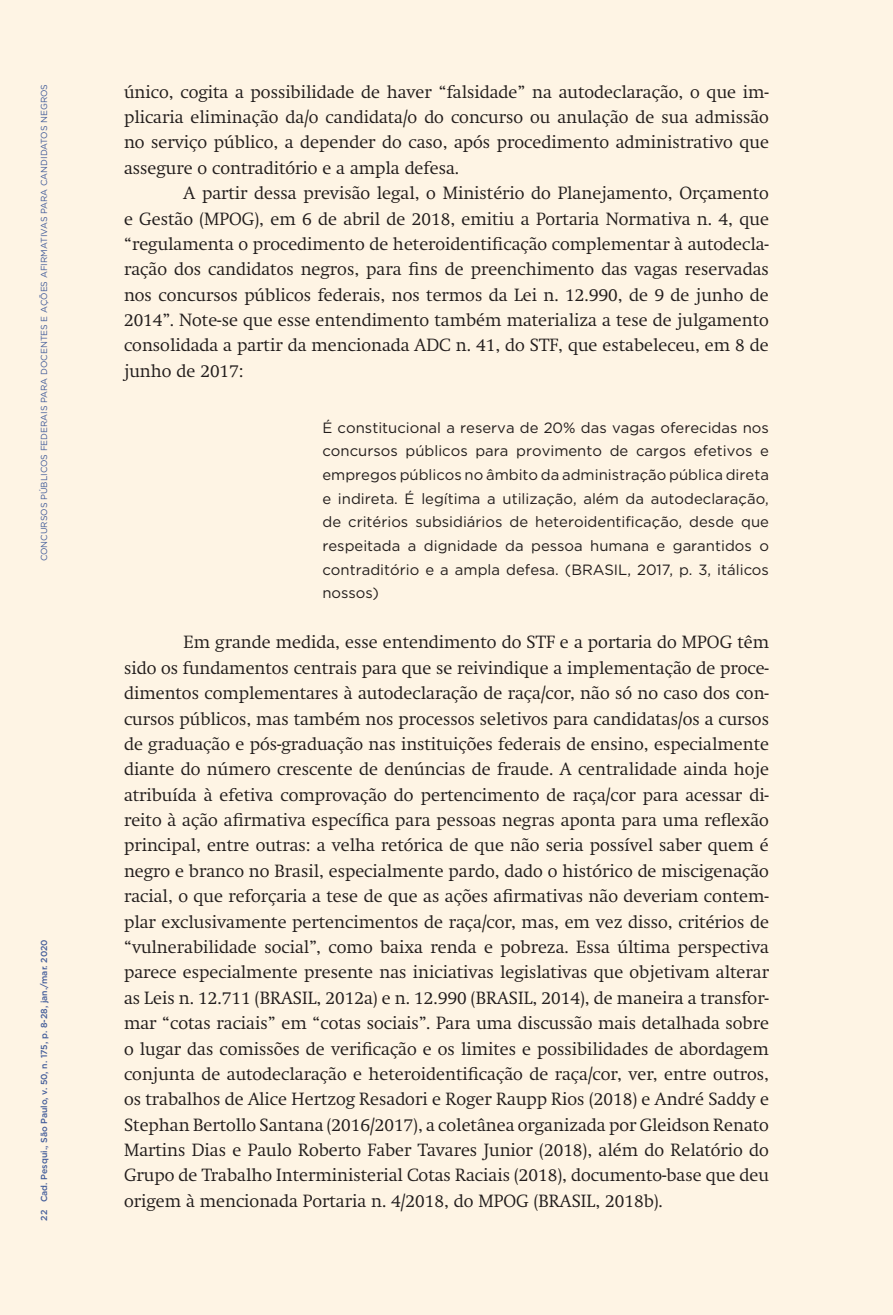
<style>
.page{position:relative;width:893px;height:1315px;background:#fef4e4}
.page>*{position:absolute;margin:0;border:0;box-sizing:border-box;transform-origin:0 0}
.CorpoRecuo{font:300 17.5px/25.4px "Swift";color:#231f20;text-align:justify}
.CitacaoRecuo{font:14.88px/23.6px "Gotham HTF";color:#231f20;text-align:justify}
.t1{font:8.75px "Gotham HTF";color:#4361ac}
.t2{font:500 8.75px "Gotham HTF";color:#4361ac}
</style>
<div class="page">
<p class="t1" style="left:39px;top:561px;width:479px;rotate:-90deg">CONCURSOS PÚBLICOS FEDERAIS PARA DOCENTES E AÇÕES AFIRMATIVAS PARA CANDIDATOS NEGROS</p>
<p class="t2" style="left:39px;top:1220px;width:283px;rotate:-90deg">22 Cad. Pesqui., São Paulo, v. 50, n. 175, p. 8-28, jan./mar. 2020</p>
<p class="CorpoRecuo" style="left:124px;top:79px;width:646px">único, cogita a possibilidade de haver “falsidade” na autodeclaração, o que im&shy;plicaria eliminação da/o candidata/o do concurso ou anulação de sua admissão no serviço público, a depender do caso, após procedimento administrativo que assegure o contraditório e a ampla defesa.</p>
<p class="CorpoRecuo" style="left:124px;top:181px;width:646px;text-indent:60px">A partir dessa previsão legal, o Ministério do Planejamento, Orçamento e Gestão (MPOG), em 6 de abril de 2018, emitiu a Portaria Normativa n. 4, que “regulamenta o procedimento de heteroidentificação complementar à autodecla&shy;ração dos candidatos negros, para fins de preenchimento das vagas reservadas nos concursos públicos federais, nos termos da Lei n. 12.990, de 9 de junho de 2014”. Note-se que esse entendimento também materializa a tese de julgamento consolidada a partir da mencionada ADC n. 41, do STF, que estabeleceu, em 8 de junho de 2017:</p>
<p class="CitacaoRecuo" style="left:322px;top:415px;width:448px">É constitucional a reserva de 20% das vagas oferecidas nos concursos públicos para provimento de cargos efetivos e empregos públicos no âmbito da administração pública direta e indireta. É legítima a utilização, além da autodeclaração, de critérios subsidiários de heteroidentificação, desde que respeitada a dignidade da pessoa humana e garantidos o contraditório e a ampla defesa. (BRASIL, 2017, p. 3, itálicos nossos)</p>
<p class="CorpoRecuo" style="left:124px;top:630px;width:646px;text-indent:60px">Em grande medida, esse entendimento do STF e a portaria do MPOG têm sido os fundamentos centrais para que se reivindique a implementação de proce&shy;dimentos complementares à autodeclaração de raça/cor, não só no caso dos con&shy;cursos públicos, mas também nos processos seletivos para candidatas/os a cursos de graduação e pós-graduação nas instituições federais de ensino, especialmente diante do número crescente de denúncias de fraude. A centralidade ainda hoje atribuída à efetiva comprovação do pertencimento de raça/cor para acessar di&shy;reito à ação afirmativa específica para pessoas negras aponta para uma reflexão principal, entre outras: a velha retórica de que não seria possível saber quem é negro e branco no Brasil, especialmente pardo, dado o histórico de miscigenação racial, o que reforçaria a tese de que as ações afirmativas não deveriam contem&shy;plar exclusivamente pertencimentos de raça/cor, mas, em vez disso, critérios de “vulnerabilidade social”, como baixa renda e pobreza. Essa última perspectiva parece especialmente presente nas iniciativas legislativas que objetivam alterar as Leis n. 12.711 (BRASIL, 2012a) e n. 12.990 (BRASIL, 2014), de maneira a transfor&shy;mar “cotas raciais” em “cotas sociais”. Para uma discussão mais detalhada sobre o lugar das comissões de verificação e os limites e possibilidades de abordagem conjunta de autodeclaração e heteroidentificação de raça/cor, ver, entre outros, os trabalhos de Alice Hertzog Resadori e Roger Raupp Rios (2018) e André Saddy e Stephan Bertollo Santana (2016/2017), a coletânea organizada por Gleidson Renato Martins Dias e Paulo Roberto Faber Tavares Junior (2018), além do Relatório do Grupo de Trabalho Interministerial Cotas Raciais (2018), documento-base que deu origem à mencionada Portaria n. 4/2018, do MPOG (BRASIL, 2018b).</p>
</div>
